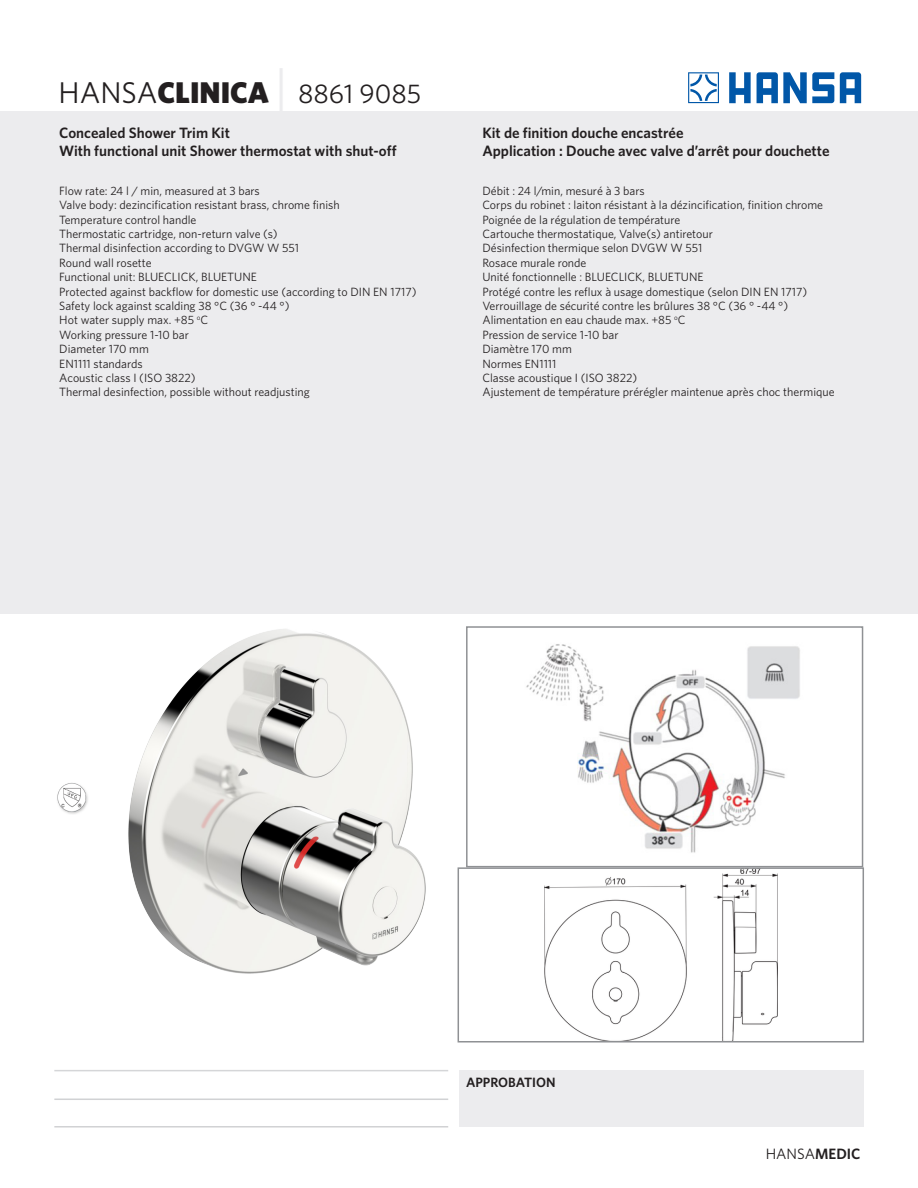
<style>
.page{position:relative;width:918px;height:1188px;background:#fff}
.page>*{position:absolute;margin:0;border:0;box-sizing:border-box;transform-origin:0 0}
.t1{font:27px "Whitney";color:#231f20}
.t2{font:600 15px/18px "Whitney HTF";color:#231f20}
.t3{font:15px "Whitney";color:#231f20}
.t4{font:600 13.5px "Whitney HTF";color:#231f20}
.Texte{font:12px/14.4px "Whitney";color:#231f20}
.s1{font-size:30px}
.s2{font-weight:900;font-size:30px}
.s3{font-family:"Minion Pro";font-size:46.5px;color:#ececee}
.s4{font-family:"Whitney HTF";font-weight:600}
</style>
<div class="page">
<div style="left:0;top:111px;width:918px;height:503px;background:#ececee"></div>
<svg style="left:688px;top:72px;width:31px;height:31px"></svg>
<svg style="left:729px;top:72px;width:22px;height:31px"></svg>
<svg style="left:757px;top:72px;width:77px;height:31px"></svg>
<svg style="left:840px;top:72px;width:21px;height:31px"></svg>
<div style="left:459px;top:1070px;width:404px;height:57px;background:#ececee"></div>
<hr style="left:54px;top:1070px;width:394px;height:1px;background:#d5d6d8">
<hr style="left:54px;top:1126px;width:394px;height:2px;background:#d1d2d4">
<hr style="left:54px;top:1099px;width:394px;height:1px;background:#d1d2d4">
<img style="left:57px;top:783px;width:31px;height:31px">
<img style="left:128px;top:629px;width:298px;height:345px">
<img style="left:544px;top:870px;width:233px;height:170px">
<div style="left:458px;top:867px;width:406px;height:176px;border:2px solid #8f9194"></div>
<img style="left:526px;top:644px;width:274px;height:209px">
<div style="left:466px;top:626px;width:397px;height:241px;border:2px solid #8f9194"></div>
<p class="t1" style="left:59px;top:78px;width:364px"><span class="s1">HANSA</span><span class="s2">CLINICA</span> <span class="s3">|</span> 8861 9085</p>
<p class="t2" style="left:59px;top:123px;width:339px">Concealed Shower Trim Kit<br>With functional unit Shower thermostat with shut-off</p>
<p class="Texte" style="left:59px;top:183px;width:202px">Flow rate: 24 l / min, measured at 3 bars</p>
<p class="Texte" style="left:59px;top:198px;width:282px">Valve body: dezincification resistant brass, chrome finish</p>
<p class="Texte" style="left:59px;top:212px;width:139px">Temperature control handle</p>
<p class="Texte" style="left:59px;top:226px;width:220px">Thermostatic cartridge, non-return valve (s)</p>
<p class="Texte" style="left:59px;top:241px;width:241px">Thermal disinfection according to DVGW W 551</p>
<p class="Texte" style="left:59px;top:255px;width:94px">Round wall rosette</p>
<p class="Texte" style="left:59px;top:270px;width:199px">Functional unit: BLUECLICK, BLUETUNE</p>
<p class="Texte" style="left:59px;top:284px;width:359px">Protected against backflow for domestic use (according to DIN EN 1717)</p>
<p class="Texte" style="left:59px;top:298px;width:232px">Safety lock against scalding 38 °C (36 ° -44 °)</p>
<p class="Texte" style="left:59px;top:313px;width:151px">Hot water supply max. +85 <sup>o</sup>C</p>
<p class="Texte" style="left:59px;top:327px;width:131px">Working pressure 1-10 bar</p>
<p class="Texte" style="left:59px;top:342px;width:91px">Diameter 170 mm</p>
<p class="Texte" style="left:59px;top:356px;width:85px">EN1111 standards</p>
<p class="Texte" style="left:59px;top:370px;width:252px">Acoustic class I (ISO 3822)<br>Thermal desinfection, possible without readjusting</p>
<p class="t2" style="left:482px;top:123px;width:349px">Kit de finition douche encastrée<br>Application : Douche avec valve d’arrêt pour douchette</p>
<p class="Texte" style="left:482px;top:183px;width:342px">Débit : 24 l/min, mesuré à 3 bars<br>Corps du robinet : laiton résistant à la dézincification, finition chrome Poignée de la régulation de température<br>Cartouche thermostatique, Valve(s) antiretour<br>Désinfection thermique selon DVGW W 551<br>Rosace murale ronde<br>Unité fonctionnelle : BLUECLICK, BLUETUNE</p>
<p class="Texte" style="left:482px;top:284px;width:327px">Protégé contre les reflux à usage domestique (selon DIN EN 1717)<br>Verrouillage de sécurité contre les brûlures 38 °C (36 ° -44 °)<br>Alimentation en eau chaude max. +85 <sup>o</sup>C</p>
<p class="Texte" style="left:482px;top:327px;width:138px">Pression de service 1-10 bar</p>
<p class="Texte" style="left:482px;top:342px;width:91px">Diamètre 170 mm</p>
<p class="Texte" style="left:482px;top:356px;width:76px">Normes EN1111</p>
<p class="Texte" style="left:482px;top:370px;width:354px">Classe acoustique I (ISO 3822)<br>Ajustement de température prérégler maintenue après choc thermique</p>
<p class="t4" style="left:466px;top:1074px;width:91px">APPROBATION</p>
<p class="t3" style="left:766px;top:1145px;width:96px">HANSA<span class="s4">MEDIC</span></p>
</div>
